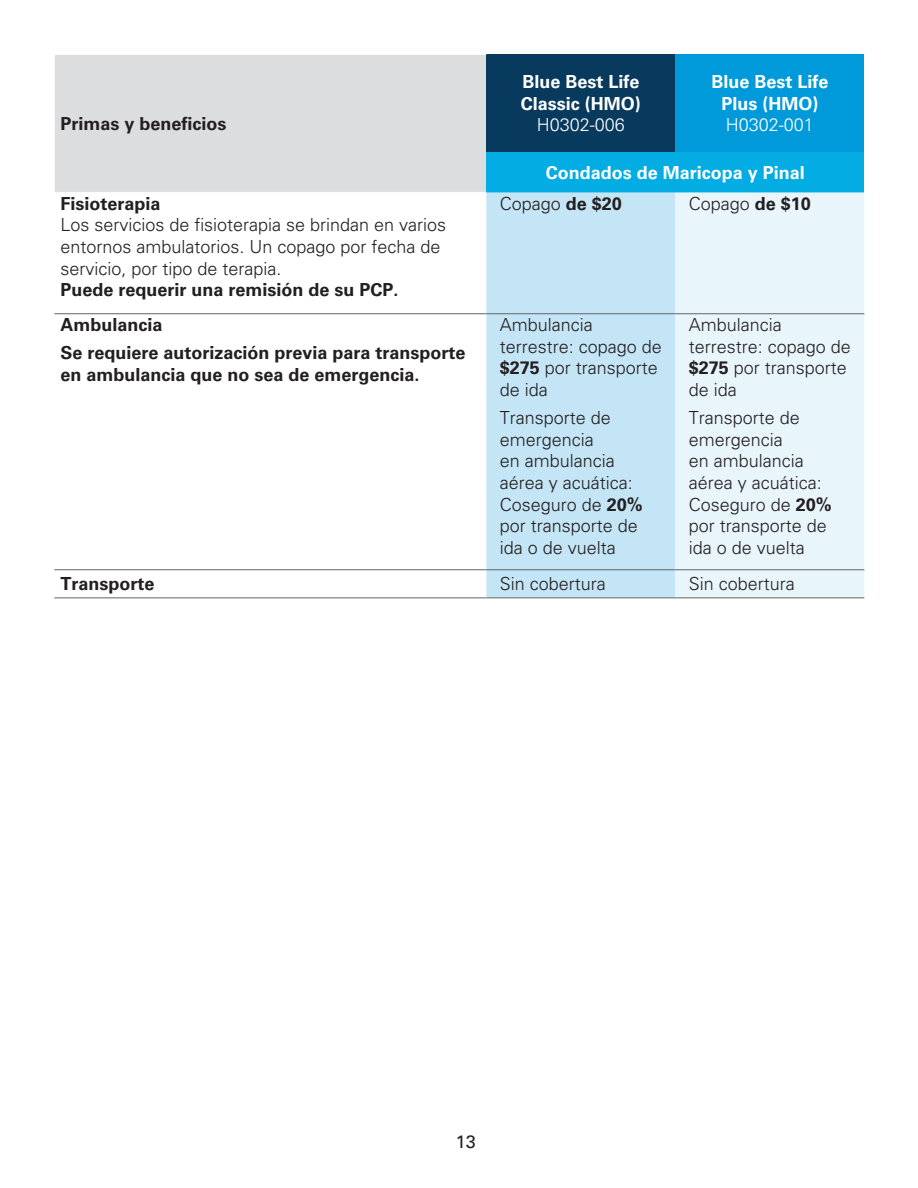
<style>
.page{position:relative;width:918px;height:1188px;background:#fff}
.page>*{position:absolute;margin:0;border:0;box-sizing:border-box;transform-origin:0 0}
.Table_text{font:300 18px/21.6px "Univers LT Pro 45";color:#231f20}
.Table_text-2{font:700 18px/21.6px "Univers LT Pro 65";color:#231f20}
.Table_text-3{font:700 18px/21.6px "Univers LT Pro 65";color:#fff}
.Table_text-4{font:300 18px "Univers LT Pro 45";color:#fff}
.t1{font:18px "Univers LT Pro 55 Roman";color:#231f20}
.s1{font-family:"Univers LT Pro 65";font-weight:700}
</style>
<div class="page">
<div style="left:54px;top:54px;width:432px;height:138px;background:#dcdddf"></div>
<div style="left:486px;top:54px;width:189px;height:98px;background:#083a5e"></div>
<div style="left:675px;top:54px;width:189px;height:98px;background:#009ada"></div>
<div style="left:486px;top:152px;width:378px;height:40px;background:#03ace2"></div>
<div style="left:486px;top:192px;width:189px;height:406px;background:#c4e5f5"></div>
<div style="left:675px;top:192px;width:189px;height:406px;background:#e8f5fb"></div>
<hr style="left:54px;top:313px;width:432px;height:1px;background:#636366">
<hr style="left:54px;top:569px;width:432px;height:1px;background:#636366">
<hr style="left:54px;top:598px;width:432px;height:1px;background:#636366">
<hr style="left:54px;top:55px;width:1px;height:97px;background:#fff">
<hr style="left:54px;top:152px;width:1px;height:40px;background:#fff">
<hr style="left:54px;top:54px;width:432px;height:1px;background:#fff">
<hr style="left:486px;top:313px;width:189px;height:1px;background:#636366">
<hr style="left:675px;top:313px;width:189px;height:1px;background:#636366">
<hr style="left:486px;top:569px;width:189px;height:1px;background:#636366">
<hr style="left:486px;top:598px;width:189px;height:1px;background:#636366">
<hr style="left:675px;top:569px;width:189px;height:1px;background:#636366">
<hr style="left:675px;top:598px;width:189px;height:1px;background:#636366">
<p class="Table_text-2" style="left:60px;top:112px;width:168px">Primas y beneficios</p>
<p class="Table_text" style="left:60px;top:192px;width:387px"><span class="s1">Fisioterapia<br></span>Los servicios de fisioterapia se brindan en varios entornos ambulatorios. Un copago por fecha de servicio, por tipo de terapia.</p>
<p class="Table_text-2" style="left:60px;top:278px;width:340px">Puede requerir una remisión de su PCP.</p>
<p class="Table_text-2" style="left:60px;top:313px;width:104px">Ambulancia</p>
<p class="Table_text-2" style="left:60px;top:341px;width:407px">Se requiere autorización previa para transporte en ambulancia que no sea de emergencia.</p>
<p class="Table_text-3" style="left:521px;top:70px;width:122px">Blue Best Life<br>Classic (HMO)</p>
<p class="Table_text-4" style="left:537px;top:113px;width:90px">H0302-006</p>
<p class="Table_text-3" style="left:711px;top:70px;width:119px;text-align:center">Blue Best Life<br>Plus (HMO)</p>
<p class="Table_text-4" style="left:726px;top:113px;width:90px">H0302-001</p>
<p class="Table_text-3" style="left:546px;top:161px;width:261px">Condados de Maricopa y Pinal</p>
<p class="Table_text" style="left:500px;top:192px;width:124px">Copago <span class="s1">de $20</span></p>
<p class="Table_text" style="left:689px;top:192px;width:124px">Copago <span class="s1">de $10</span></p>
<p class="Table_text" style="left:500px;top:313px;width:163px">Ambulancia terrestre: copago de <span class="s1">$275</span> por transporte de ida</p>
<p class="Table_text" style="left:500px;top:407px;width:145px">Transporte de emergencia<br>en ambulancia aérea y acuática:<br>Coseguro de <span class="s1">20% </span>por transporte de ida o de vuelta</p>
<p class="Table_text" style="left:689px;top:313px;width:163px">Ambulancia terrestre: copago de <span class="s1">$275</span> por transporte de ida</p>
<p class="Table_text" style="left:689px;top:407px;width:145px">Transporte de emergencia<br>en ambulancia aérea y acuática:<br>Coseguro de <span class="s1">20% </span>por transporte de ida o de vuelta</p>
<p class="Table_text-2" style="left:60px;top:572px;width:96px">Transporte</p>
<p class="Table_text" style="left:500px;top:573px;width:108px">Sin cobertura</p>
<p class="Table_text" style="left:689px;top:573px;width:108px">Sin cobertura</p>
<p class="t1" style="left:456px;top:1129px;width:22px">13</p>
</div>
